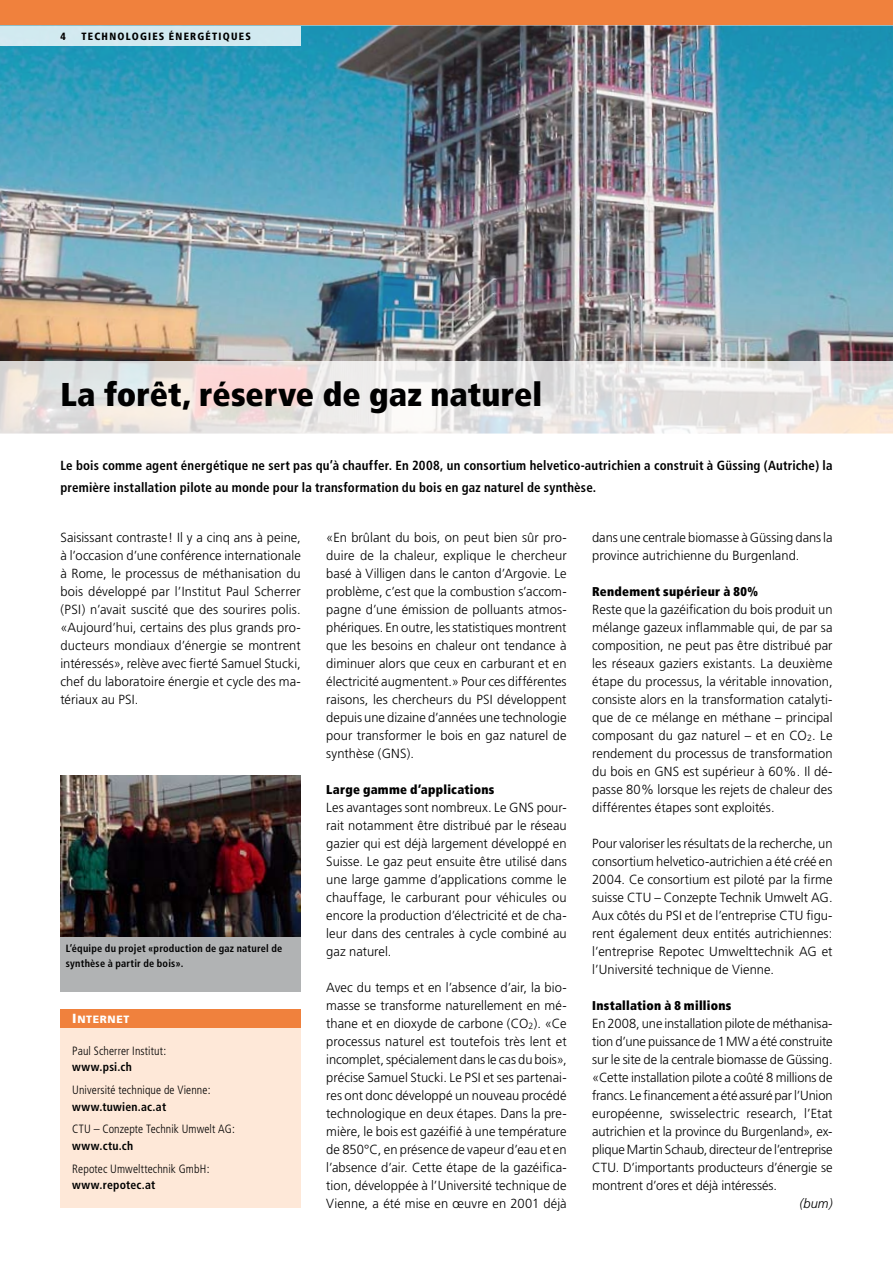
<style>
.page{position:relative;width:893px;height:1263px;background:#fff}
.page>*{position:absolute;margin:0;border:0;box-sizing:border-box;transform-origin:0 0}
.t1{font:900 condensed 33px "Frutiger";color:#000}
.t2{font:300 13.2px/18px "Frutiger";color:#000;text-align:justify}
.t3{font:700 condensed 13.2px/22.5px "Frutiger";letter-spacing:.015em;color:#000}
.t4{font:italic 300 13.2px "Frutiger";color:#000}
.t5{font:900 condensed 12.75px "Frutiger";letter-spacing:.02em;color:#000}
.t6{font:300 condensed 12px "Frutiger";letter-spacing:.01em;color:#000}
.t7{font:700 condensed 12px "Frutiger";letter-spacing:.02em;color:#000}
.t8{font:700 condensed 10.5px/15px "Frutiger";letter-spacing:.02em;color:#000}
.t9{font:900 condensed 10.5px "Frutiger";letter-spacing:.125em;color:#000}
.t10{font:10.5px "Frutiger Black SC800";letter-spacing:.06em;color:#fff}
.s1{font-size:13.2px}
</style>
<div class="page">
<div style="left:0;top:0;width:893px;height:26px;background:#f0813d"></div>
<img style="left:0;top:26px;width:893px;height:336px">
<svg style="left:0;top:362px;width:893px;height:72px;background:#e9e4e2"></svg>
<div style="left:0;top:26px;width:301px;height:19px;background:#d1e9f0"></div>
<div style="left:60px;top:1010px;width:241px;height:198px;background:#fee8d8"></div>
<div style="left:60px;top:1010px;width:241px;height:18px;background:#f0813d"></div>
<img style="left:60px;top:776px;width:241px;height:162px">
<div style="left:60px;top:938px;width:241px;height:54px;background:#b1b3b4"></div>
<p class="t9" style="left:82px;top:30px;width:73px">TECHNOLOGIES</p>
<p class="t9" style="left:169px;top:30px;width:77px">ÉNERGÉTIQUES</p>
<p class="t9" style="left:60px;top:30px;width:7px">4</p>
<p class="t9" style="left:82px;top:30px;width:135px">RUBRIKENBEZEICHNUNG</p>
<h1 class="t1" style="left:60px;top:374px;width:483px">La forêt, réserve de gaz naturel</h1>
<p class="t3" style="left:60px;top:454px;width:774px">Le bois comme agent énergétique ne sert pas qu’à chauffer. En 2008, un consortium helvetico-autrichien a construit à Güssing (Autriche) la première installation pilote au monde pour la transformation du bois en gaz naturel de synthèse.</p>
<p class="t2" style="left:326px;top:528px;width:242px">«En brûlant du bois, on peut bien sûr pro&shy;duire de la chaleur, explique le chercheur basé à Villigen dans le canton d’Argovie. Le problème, c’est que la combustion s’accom&shy;pagne d’une émission de polluants atmos&shy;phériques. En outre, les statistiques montrent que les besoins en chaleur ont tendance à diminuer alors que ceux en carburant et en électricité augmentent.» Pour ces différentes raisons, les chercheurs du PSI développent depuis une dizaine d’années une technologie pour transformer le bois en gaz naturel de synthèse (GNS).</p>
<p class="t5" style="left:326px;top:781px;width:170px">Large gamme d’applications</p>
<p class="t2" style="left:326px;top:798px;width:242px">Les avantages sont nombreux. Le GNS pour&shy;rait notamment être distribué par le réseau gazier qui est déjà largement développé en Suisse. Le gaz peut ensuite être utilisé dans une large gamme d’applications comme le chauffage, le carburant pour véhicules ou encore la production d’électricité et de cha&shy;leur dans des centrales à cycle combiné au gaz naturel.</p>
<p class="t2" style="left:326px;top:978px;width:242px">Avec du temps et en l’absence d’air, la bio&shy;masse se transforme naturellement en mé&shy;thane et en dioxyde de carbone (CO<sub>2</sub>). «Ce processus naturel est toutefois très lent et incomplet, spécialement dans le cas du bois», précise Samuel Stucki. Le PSI et ses partenai&shy;res ont donc développé un nouveau procédé technologique en deux étapes. Dans la pre&shy;mière, le bois est gazéifié à une température de 850°C, en présence de vapeur d’eau et en l’absence d’air. Cette étape de la gazéifica&shy;tion, développée à l’Université technique de Vienne, a été mise en œuvre en 2001 déjà</p>
<p class="t2" style="left:60px;top:528px;width:242px">Saisissant contraste! Il y a cinq ans à peine, à l’occasion d’une conférence internationale à Rome, le processus de méthanisation du bois développé par l’Institut Paul Scherrer (PSI) n’avait suscité que des sourires polis. «Aujourd’hui, certains des plus grands pro&shy;ducteurs mondiaux d’énergie se montrent intéressés», relève avec fierté Samuel Stucki, chef du laboratoire énergie et cycle des ma&shy;tériaux au PSI.</p>
<p class="t2" style="left:592px;top:528px;width:242px">dans une centrale biomasse à Güssing dans la province autrichienne du Burgenland.</p>
<p class="t5" style="left:592px;top:583px;width:168px">Rendement supérieur à 80%</p>
<p class="t2" style="left:592px;top:600px;width:242px">Reste que la gazéification du bois produit un mélange gazeux inflammable qui, de par sa composition, ne peut pas être distribué par les réseaux gaziers existants. La deuxième étape du processus, la véritable innovation, consiste alors en la transformation catalyti&shy;que de ce mélange en méthane – principal composant du gaz naturel – et en CO<sub>2</sub>. Le rendement du processus de transformation du bois en GNS est supérieur à 60%. Il dé&shy;passe 80% lorsque les rejets de chaleur des différentes étapes sont exploités.</p>
<p class="t2" style="left:592px;top:834px;width:242px">Pour valoriser les résultats de la recherche, un consortium helvetico-autrichien a été créé en 2004. Ce consortium est piloté par la firme suisse CTU – Conzepte Technik Umwelt AG.<br>Aux côtés du PSI et de l’entreprise CTU figu&shy;rent également deux entités autrichiennes: l’entreprise Repotec Umwelttechnik AG et l’Université technique de Vienne.</p>
<p class="t5" style="left:592px;top:997px;width:141px">Installation à 8 millions</p>
<p class="t2" style="left:592px;top:1014px;width:242px">En 2008, une installation pilote de méthanisa&shy;tion d’une puissance de 1MW a été construite sur le site de la centrale biomasse de Güssing. «Cette installation pilote a coûté 8 millions de francs. Le financement a été assuré par l’Union européenne, swisselectric research, l’Etat autrichien et la province du Burgenland», ex&shy;plique Martin Schaub, directeur de l’entreprise CTU. D’importants producteurs d’énergie se montrent d’ores et déjà intéressés.</p>
<p class="t4" style="left:799px;top:1195px;width:35px">(bum)</p>
<p class="t8" style="left:66px;top:941px;width:218px">L’équipe du projet «production de gaz naturel de synthèse à partir de bois».</p>
<p class="t10" style="left:72px;top:1013px;width:59px"><span class="s1">I</span> NTERNET</p>
<p class="t6" style="left:72px;top:1044px;width:96px">Paul Scherrer Institut:</p>
<p class="t7" style="left:72px;top:1060px;width:61px">www.psi.ch</p>
<p class="t6" style="left:72px;top:1083px;width:140px">Université technique de Vienne:</p>
<p class="t7" style="left:72px;top:1099px;width:95px">www.tuwien.ac.at</p>
<p class="t6" style="left:72px;top:1122px;width:164px">CTU – Conzepte Technik Umwelt AG:</p>
<p class="t7" style="left:72px;top:1138px;width:62px">www.ctu.ch</p>
<p class="t6" style="left:72px;top:1162px;width:139px">Repotec Umwelttechnik GmbH:</p>
<p class="t7" style="left:72px;top:1178px;width:85px">www.repotec.at</p>
</div>
